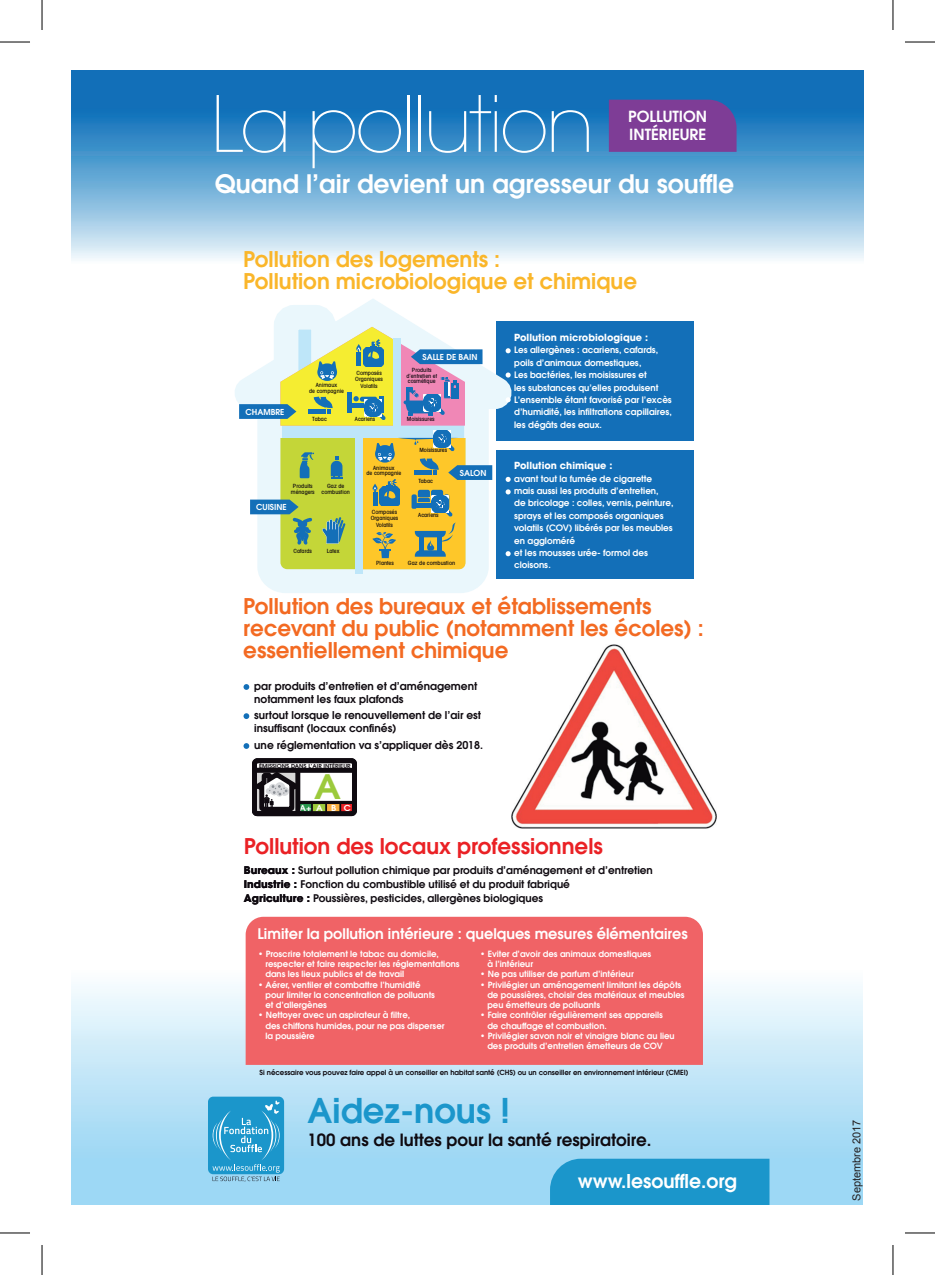
<style>
.page{position:relative;width:935px;height:1275px;background:#fff}
.page>*{position:absolute;margin:0;border:0;box-sizing:border-box;transform-origin:0 0}
.t1{font:200 76.8px "Avant Garde";letter-spacing:-.04em;color:#fff}
.t2{font:600 34px "Avant Garde";color:#1b96cb}
.t3{font:600 33.6px "Avant Garde";color:#9cca3c;scale:1.08 1}
.t4{font:600 25.4px "Avant Garde";color:#fff}
.t5{font:600 21.6px/21.8px "Avant Garde";color:#f36a22}
.t6{font:600 21.6px/21.8px "Avant Garde";color:#fab62a}
.t7{font:600 21.6px "Avant Garde";color:#ea2125}
.t8{font:600 19px "Avant Garde";color:#fff}
.t9{font:600 16.8px "Avant Garde";color:#0f0a10}
.t10{font:600 15.2px "Avant Garde";color:#fff}
.t11{font:600 14.6px "Avant Garde";color:#fff}
.t12{font:11px "Arial";color:#231f20}
.t13{font:600 10.6px/12.8px "Avant Garde";color:#0f0a10}
.t14{font:700 9.8px "Avant Garde";color:#fff}
.t15{font:600 8.8px/12.4px "Avant Garde";color:#fff}
.t16{font:600 8.6px/10.2px "Avant Garde";color:#fff}
.t17{font:600 8.2px "Avant Garde";color:#fff}
.t18{font:600 8.2px "Avant Garde";color:#fff;scale:1.08 1}
.t19{font:600 7px "Avant Garde";color:#0f0a10}
.t20{font:500 condensed 5.8px/5.8px "Avant Garde";color:#0f0a10;text-align:center;scale:1.08 1}
.t21{font:600 5.4px "Avant Garde";color:#0f0a10;scale:1.08 1}
.s1{font-weight:700}
</style>
<div class="page">
<svg style="left:71px;top:70px;width:792px;height:190px;background:#62a4d2"></svg>
<div style="left:71px;top:957px;width:791px;height:247px;background:linear-gradient(to bottom,#fdfefe,#8cd1f2)"></div>
<div style="left:495px;top:321px;width:198px;height:119px;background:#136fb8"></div>
<div style="left:495px;top:450px;width:198px;height:128px;background:#136fb8"></div>
<div style="left:550px;top:1158px;width:219px;height:46px;background:#1b96cb"></div>
<div style="left:208px;top:1096px;width:76px;height:78px;background:#1b96cb;border-radius:5px"></div>
<svg style="left:212px;top:1100px;width:68px;height:81px"></svg>
<svg style="left:235px;top:299px;width:296px;height:294px"></svg>
<div style="left:254px;top:768px;width:100px;height:5px;background:#0f0a10"></div>
<div style="left:297px;top:801px;width:57px;height:5px;background:#0f0a10"></div>
<div style="left:298px;top:803px;width:14px;height:10px;background:#29974e"></div>
<div style="left:297px;top:802px;width:16px;height:12px;border:2px solid #0f0a10"></div>
<div style="left:312px;top:803px;width:14px;height:10px;background:#9cca3c"></div>
<div style="left:311px;top:802px;width:16px;height:12px;border:2px solid #0f0a10"></div>
<div style="left:326px;top:803px;width:14px;height:10px;background:#faae3f"></div>
<div style="left:325px;top:802px;width:16px;height:12px;border:2px solid #0f0a10"></div>
<svg style="left:338px;top:802px;width:13px;height:8px"></svg>
<div style="left:252px;top:758px;width:105px;height:58px;border:5px solid #0f0a10;border-radius:3px"></div>
<svg style="left:252px;top:765px;width:51px;height:52px"></svg>
<div style="left:355px;top:432px;width:7px;height:141px;background:#bee6f9"></div>
<svg style="left:505px;top:348px;width:5px;height:5px"></svg>
<svg style="left:505px;top:477px;width:5px;height:5px"></svg>
<svg style="left:505px;top:489px;width:5px;height:5px"></svg>
<svg style="left:505px;top:551px;width:5px;height:5px"></svg>
<svg style="left:243px;top:684px;width:6px;height:6px"></svg>
<svg style="left:243px;top:713px;width:6px;height:6px"></svg>
<svg style="left:243px;top:743px;width:6px;height:6px"></svg>
<svg style="left:505px;top:397px;width:5px;height:5px"></svg>
<svg style="left:505px;top:372px;width:5px;height:5px"></svg>
<div style="left:608px;top:100px;width:128px;height:52px;background:#7e3d96"></div>
<svg style="left:239px;top:327px;width:253px;height:242px;background:#c7ce99"></svg>
<div style="left:245px;top:916px;width:458px;height:149px;background:#f06366"></div>
<img style="left:511px;top:644px;width:205px;height:184px">
<hr style="left:0;top:42px;width:30px;height:1px;background:#000">
<hr style="left:904px;top:42px;width:30px;height:1px;background:#000">
<hr style="left:0;top:1232px;width:30px;height:1px;background:#000">
<hr style="left:904px;top:1232px;width:30px;height:1px;background:#000">
<hr style="left:42px;top:0;width:1px;height:30px;background:#000">
<hr style="left:42px;top:1245px;width:1px;height:30px;background:#000">
<hr style="left:892px;top:0;width:1px;height:30px;background:#000">
<hr style="left:892px;top:1245px;width:1px;height:30px;background:#000">
<h1 class="t1" style="left:211px;top:79px;width:385px">La pollution</h1>
<h3 class="t10" style="left:628px;top:106px;width:80px">POLLUTION</h3>
<h3 class="t10" style="left:629px;top:125px;width:79px">INTÉRIEURE</h3>
<h3 class="t4" style="left:215px;top:167px;width:521px">Quand l’air devient un agresseur du souffle</h3>
<h3 class="t6" style="left:243px;top:248px;width:395px">Pollution des logements :<br>Pollution microbiologique et chimique</h3>
<p class="t17" style="left:245px;top:406px;width:40px">CHAMBRE</p>
<p class="t20" style="left:309px;top:382px;width:34px">Animaux<br>de compagnie</p>
<p class="t20" style="left:355px;top:369px;width:27px;line-height:6.6px">Composés<br>Organiques<br>Volatils</p>
<p class="t20" style="left:312px;top:416px;width:15px">Tabac</p>
<p class="t20" style="left:355px;top:416px;width:20px">Acariens</p>
<p class="t17" style="left:422px;top:351px;width:57px">SALLE DE BAIN</p>
<p class="t20" style="left:406px;top:367px;width:30px">Produits d’entretien et cosmétique</p>
<p class="t20" style="left:407px;top:416px;width:27px">Moisissures</p>
<p class="t20" style="left:419px;top:447px;width:27px">Moisissures</p>
<p class="t20" style="left:321px;top:483px;width:28px">Gaz de combustion</p>
<p class="t20" style="left:291px;top:483px;width:24px">Produits ménagers</p>
<p class="t20" style="left:366px;top:464px;width:34px">Animaux<br>de compagnie</p>
<p class="t20" style="left:418px;top:477px;width:15px">Tabac</p>
<p class="t17" style="left:460px;top:467px;width:28px">SALON</p>
<p class="t17" style="left:256px;top:501px;width:32px">CUISINE</p>
<p class="t20" style="left:370px;top:508px;width:27px;line-height:6.6px">Composés<br>Organiques<br>Volatils</p>
<p class="t20" style="left:418px;top:512px;width:20px">Acariens</p>
<p class="t20" style="left:293px;top:548px;width:18px">Cafards</p>
<p class="t20" style="left:327px;top:548px;width:13px">Latex</p>
<p class="t20" style="left:376px;top:560px;width:18px">Plantes</p>
<p class="t20" style="left:408px;top:560px;width:45px">Gaz de combustion</p>
<p class="t14" style="left:514px;top:331px;width:135px">Pollution microbiologique :</p>
<p class="t15" style="left:514px;top:344px;width:159px">Les allergènes : acariens, cafards, poils d’animaux domestiques,<br>Les bactéries, les moisissures et<br>les substances qu’elles produisent L’ensemble étant favorisé par l’excès d’humidité, les infiltrations capillaires, les dégâts des eaux.</p>
<p class="t14" style="left:514px;top:459px;width:100px">Pollution chimique :</p>
<p class="t15" style="left:514px;top:472px;width:161px">avant tout la fumée de cigarette mais aussi les produits d’entretien,<br>de bricolage : colles, vernis, peinture, sprays et les composés organiques volatils (COV) libérés par les meubles en aggloméré<br>et les mousses urée- formol des cloisons.</p>
<h3 class="t5" style="left:243px;top:595px;width:462px">Pollution des bureaux et établissements recevant du public (notamment les écoles) : essentiellement chimique</h3>
<p class="t13" style="left:254px;top:679px;width:224px">par produits d’entretien et d’aménagement notamment les faux plafonds</p>
<p class="t13" style="left:254px;top:709px;width:228px">surtout lorsque le renouvellement de l’air est insuffisant (locaux confinés)</p>
<p class="t13" style="left:254px;top:738px;width:230px">une réglementation va s’appliquer dès 2018.</p>
<p class="t21" style="left:259px;top:762px;width:86px">ÉMISSIONS DANS L’AIR INTÉRIEUR</p>
<p class="t18" style="left:299px;top:802px;width:13px">A+</p>
<h3 class="t3" style="left:314px;top:765px;width:26px">A</h3>
<p class="t18" style="left:316px;top:803px;width:34px">ABC</p>
<h3 class="t7" style="left:244px;top:831px;width:360px">Pollution des locaux professionnels</h3>
<p class="t13" style="left:244px;top:862px;width:410px;line-height:14px"><span class="s1">Bureaux :</span> Surtout pollution chimique par produits d’aménagement et d’entretien<br><span class="s1">Industrie :</span> Fonction du combustible utilisé et du produit fabriqué<br><span class="s1">Agriculture :</span> Poussières, pesticides, allergènes biologiques</p>
<h3 class="t11" style="left:257px;top:924px;width:431px">Limiter la pollution intérieure : quelques mesures élémentaires</h3>
<p class="t16" style="left:487px;top:948px;width:165px;text-indent:-7px">• Eviter d’avoir des animaux domestiques à l’intérieur</p>
<p class="t16" style="left:480px;top:969px;width:155px">• Ne pas utiliser de parfum d’intérieur</p>
<p class="t16" style="left:487px;top:979px;width:199px;text-indent:-7px">• Privilégier un aménagement limitant les dépôts de poussières, choisir des matériaux et meubles peu émetteurs de polluants</p>
<p class="t16" style="left:487px;top:1010px;width:177px;text-indent:-7px">• Faire contrôler régulièrement ses appareils de chauffage et combustion.</p>
<p class="t16" style="left:480px;top:1030px;width:196px;text-align:center">• Privilégier savon noir et vinaigre blanc au lieu des produits d’entretien émetteurs de COV</p>
<p class="t16" style="left:265px;top:948px;width:196px;text-indent:-7px">• Proscrire totalement le tabac au domicile, respecter et faire respecter les réglementations dans les lieux publics et de travail</p>
<p class="t16" style="left:265px;top:979px;width:171px;text-indent:-7px">• Aérer, ventiler et combattre l’humidité pour limiter la concentration de polluants et d’allergènes</p>
<p class="t16" style="left:265px;top:1010px;width:181px;text-indent:-7px">• Nettoyer avec un aspirateur à filtre,<br>des chiffons humides, pour ne pas disperser la poussière</p>
<p class="t19" style="left:259px;top:1068px;width:430px">Si nécessaire vous pouvez faire appel à un conseiller en habitat santé (CHS) ou un conseiller en environnement intérieur (CMEI)</p>
<h2 class="t2" style="left:307px;top:1088px;width:204px">Aidez-nous !</h2>
<h3 class="t9" style="left:307px;top:1128px;width:345px">100 ans de luttes pour la santé respiratoire.</h3>
<h3 class="t8" style="left:577px;top:1168px;width:160px">www.lesouffle.org</h3>
<p class="t12" style="left:849px;top:1200px;width:83px;rotate:-90deg">Septembre 2017</p>
</div>
